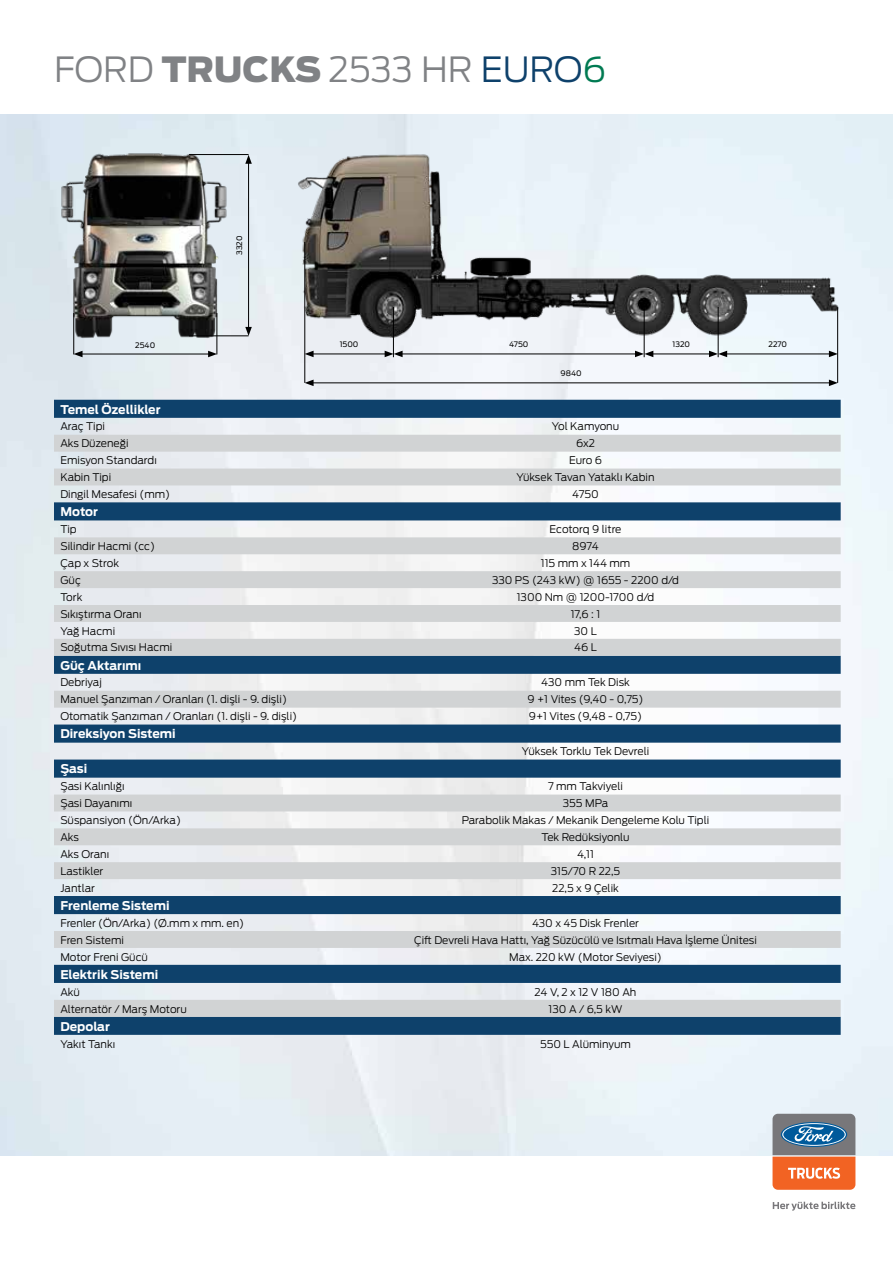
<style>
.page{position:relative;width:893px;height:1263px;background:#fff}
.page>*{position:absolute;margin:0;border:0;box-sizing:border-box;transform-origin:0 0}
.t1{font:300 34.5px "Ford Antenna";color:#808285}
.t2{font:700 12px "Ford Antenna";color:#fff}
.t3{font:300 10.5px "Ford Antenna";color:#000}
.t4{font:7.5px "Ford Antenna";color:#000}
.s1{font-weight:900}
.s2{color:#0e416b}
.s3{color:#007a52}
</style>
<div class="page">
<img style="left:0;top:114px;width:893px;height:1041px">
<svg style="left:772px;top:1114px;width:83px;height:76px;background:#a67c6e"></svg>
<svg style="left:773px;top:1202px;width:82px;height:8px"></svg>
<img style="left:59px;top:149px;width:170px;height:192px">
<hr style="left:73px;top:313px;width:1px;height:41px;background:#000">
<hr style="left:217px;top:313px;width:1px;height:41px;background:#000">
<hr style="left:80px;top:354px;width:131px;height:1px;background:#000">
<svg style="left:74px;top:351px;width:9px;height:6px"></svg>
<svg style="left:208px;top:351px;width:9px;height:6px"></svg>
<hr style="left:189px;top:154px;width:60px;height:1px;background:#000">
<hr style="left:189px;top:336px;width:60px;height:1px;background:#000">
<hr style="left:248px;top:161px;width:1px;height:168px;background:#000">
<svg style="left:245px;top:155px;width:7px;height:9px"></svg>
<svg style="left:245px;top:327px;width:7px;height:9px"></svg>
<img style="left:295px;top:151px;width:545px;height:188px">
<hr style="left:305px;top:242px;width:1px;height:141px;background:#000">
<hr style="left:393px;top:307px;width:1px;height:50px;background:#000">
<hr style="left:644px;top:307px;width:1px;height:50px;background:#000">
<hr style="left:718px;top:307px;width:1px;height:50px;background:#000">
<hr style="left:837px;top:307px;width:1px;height:76px;background:#000">
<hr style="left:400px;top:354px;width:237px;height:1px;background:#000">
<hr style="left:651px;top:354px;width:60px;height:1px;background:#000">
<svg style="left:635px;top:351px;width:18px;height:6px"></svg>
<hr style="left:725px;top:354px;width:106px;height:1px;background:#000">
<svg style="left:709px;top:351px;width:18px;height:6px"></svg>
<svg style="left:829px;top:351px;width:9px;height:6px"></svg>
<hr style="left:311px;top:354px;width:76px;height:1px;background:#000">
<svg style="left:305px;top:351px;width:9px;height:6px"></svg>
<svg style="left:385px;top:351px;width:18px;height:6px"></svg>
<hr style="left:311px;top:383px;width:520px;height:1px;background:#000">
<svg style="left:305px;top:380px;width:9px;height:6px"></svg>
<svg style="left:829px;top:380px;width:9px;height:6px"></svg>
<svg style="left:54px;top:400px;width:787px;height:635px;fill:#0e416b"></svg>
<svg style="left:54px;top:435px;width:787px;height:582px"></svg>
<h1 class="t1" style="left:54px;top:40px;width:554px">FORD <span class="s1">TRUCKS</span> 2533 HR <span class="s2">EURO</span><span class="s3">6</span></h1>
<p class="t4" style="left:135px;top:339px;width:22px">2540</p>
<p class="t4" style="left:233px;top:255px;width:21px;rotate:-90deg">3320</p>
<p class="t4" style="left:340px;top:338px;width:20px">1500</p>
<p class="t4" style="left:509px;top:338px;width:21px">4750</p>
<p class="t4" style="left:672px;top:338px;width:19px">1320</p>
<p class="t4" style="left:768px;top:338px;width:20px">2270</p>
<p class="t4" style="left:561px;top:367px;width:23px">9840</p>
<p class="t2" style="left:60px;top:398px;width:102px">Temel Özellikler</p>
<p class="t3" style="left:60px;top:418px;width:46px">Araç Tipi</p>
<p class="t3" style="left:552px;top:418px;width:69px">Yol Kamyonu</p>
<p class="t3" style="left:60px;top:435px;width:70px">Aks Düzeneği</p>
<p class="t3" style="left:576px;top:435px;width:21px">6x2</p>
<p class="t3" style="left:60px;top:452px;width:98px">Emisyon Standardı</p>
<p class="t3" style="left:569px;top:452px;width:35px">Euro 6</p>
<p class="t3" style="left:60px;top:468px;width:52px">Kabin Tipi</p>
<p class="t3" style="left:516px;top:468px;width:140px">Yüksek Tavan Yataklı Kabin</p>
<p class="t3" style="left:60px;top:485px;width:111px">Dingil Mesafesi (mm)</p>
<p class="t3" style="left:572px;top:485px;width:28px">4750</p>
<p class="t2" style="left:60px;top:501px;width:39px">Motor</p>
<p class="t3" style="left:60px;top:520px;width:18px">Tip</p>
<p class="t3" style="left:550px;top:520px;width:73px">Ecotorq 9 litre</p>
<p class="t3" style="left:60px;top:537px;width:96px">Silindir Hacmi (cc)</p>
<p class="t3" style="left:572px;top:537px;width:28px">8974</p>
<p class="t3" style="left:60px;top:554px;width:60px">Çap x Strok</p>
<p class="t3" style="left:541px;top:554px;width:91px">115 mm x 144 mm</p>
<p class="t3" style="left:60px;top:571px;width:22px">Güç</p>
<p class="t3" style="left:492px;top:571px;width:189px">330 PS (243 kW) @ 1655 - 2200 d/d</p>
<p class="t3" style="left:60px;top:588px;width:23px">Tork</p>
<p class="t3" style="left:517px;top:588px;width:139px">1300 Nm @ 1200-1700 d/d</p>
<p class="t3" style="left:60px;top:605px;width:83px">Sıkıştırma Oranı</p>
<p class="t3" style="left:571px;top:605px;width:31px">17,6 : 1</p>
<p class="t3" style="left:60px;top:622px;width:56px">Yağ Hacmi</p>
<p class="t3" style="left:574px;top:622px;width:24px">30 L</p>
<p class="t3" style="left:60px;top:639px;width:113px">Soğutma Sıvısı Hacmi</p>
<p class="t3" style="left:574px;top:639px;width:24px">46 L</p>
<p class="t2" style="left:60px;top:654px;width:83px">Güç Aktarımı</p>
<p class="t3" style="left:60px;top:674px;width:43px">Debriyaj</p>
<p class="t3" style="left:541px;top:674px;width:90px">430 mm Tek Disk</p>
<p class="t3" style="left:60px;top:691px;width:228px">Manuel Şanzıman / Oranları (1. dişli - 9. dişli)</p>
<p class="t3" style="left:527px;top:691px;width:118px">9 +1 Vites (9,40 - 0,75)</p>
<p class="t3" style="left:60px;top:708px;width:238px">Otomatik Şanzıman / Oranları (1. dişli - 9. dişli)</p>
<p class="t3" style="left:529px;top:708px;width:115px">9+1 Vites (9,48 - 0,75)</p>
<p class="t2" style="left:60px;top:723px;width:117px">Direksiyon Sistemi</p>
<p class="t3" style="left:522px;top:743px;width:129px">Yüksek Torklu Tek Devreli</p>
<p class="t2" style="left:60px;top:758px;width:28px">Şasi</p>
<p class="t3" style="left:60px;top:778px;width:66px">Şasi Kalınlığı</p>
<p class="t3" style="left:548px;top:778px;width:76px">7 mm Takviyeli</p>
<p class="t3" style="left:60px;top:794px;width:73px">Şasi Dayanımı</p>
<p class="t3" style="left:563px;top:794px;width:47px">355 MPa</p>
<p class="t3" style="left:60px;top:811px;width:122px">Süspansiyon (Ön/Arka)</p>
<p class="t3" style="left:462px;top:811px;width:249px">Parabolik Makas / Mekanik Dengeleme Kolu Tipli</p>
<p class="t3" style="left:60px;top:828px;width:20px">Aks</p>
<p class="t3" style="left:541px;top:828px;width:90px">Tek Redüksiyonlu</p>
<p class="t3" style="left:60px;top:845px;width:50px">Aks Oranı</p>
<p class="t3" style="left:577px;top:845px;width:18px">4,11</p>
<p class="t3" style="left:60px;top:862px;width:44px">Lastikler</p>
<p class="t3" style="left:551px;top:862px;width:71px">315/70 R 22,5</p>
<p class="t3" style="left:60px;top:879px;width:36px">Jantlar</p>
<p class="t3" style="left:552px;top:879px;width:68px">22,5 x 9 Çelik</p>
<p class="t2" style="left:60px;top:895px;width:111px">Frenleme Sistemi</p>
<p class="t3" style="left:60px;top:914px;width:185px">Frenler (Ön/Arka) (Ø.mm x mm. en)</p>
<p class="t3" style="left:532px;top:914px;width:109px">430 x 45 Disk Frenler</p>
<p class="t3" style="left:60px;top:931px;width:65px">Fren Sistemi</p>
<p class="t3" style="left:414px;top:931px;width:344px">Çift Devreli Hava Hattı, Yağ Süzücülü ve Isıtmalı Hava İşleme Ünitesi</p>
<p class="t3" style="left:60px;top:948px;width:89px">Motor Freni Gücü</p>
<p class="t3" style="left:509px;top:948px;width:154px">Max. 220 kW (Motor Seviyesi)</p>
<p class="t2" style="left:60px;top:963px;width:99px">Elektrik Sistemi</p>
<p class="t3" style="left:60px;top:983px;width:21px">Akü</p>
<p class="t3" style="left:535px;top:983px;width:103px">24 V, 2 x 12 V 180 Ah</p>
<p class="t3" style="left:60px;top:1000px;width:128px">Alternatör / Marş Motoru</p>
<p class="t3" style="left:549px;top:1000px;width:75px">130 A / 6,5 kW</p>
<p class="t2" style="left:60px;top:1015px;width:51px">Depolar</p>
<p class="t3" style="left:60px;top:1035px;width:56px">Yakıt Tankı</p>
<p class="t3" style="left:540px;top:1035px;width:92px">550 L Alüminyum</p>
</div>
